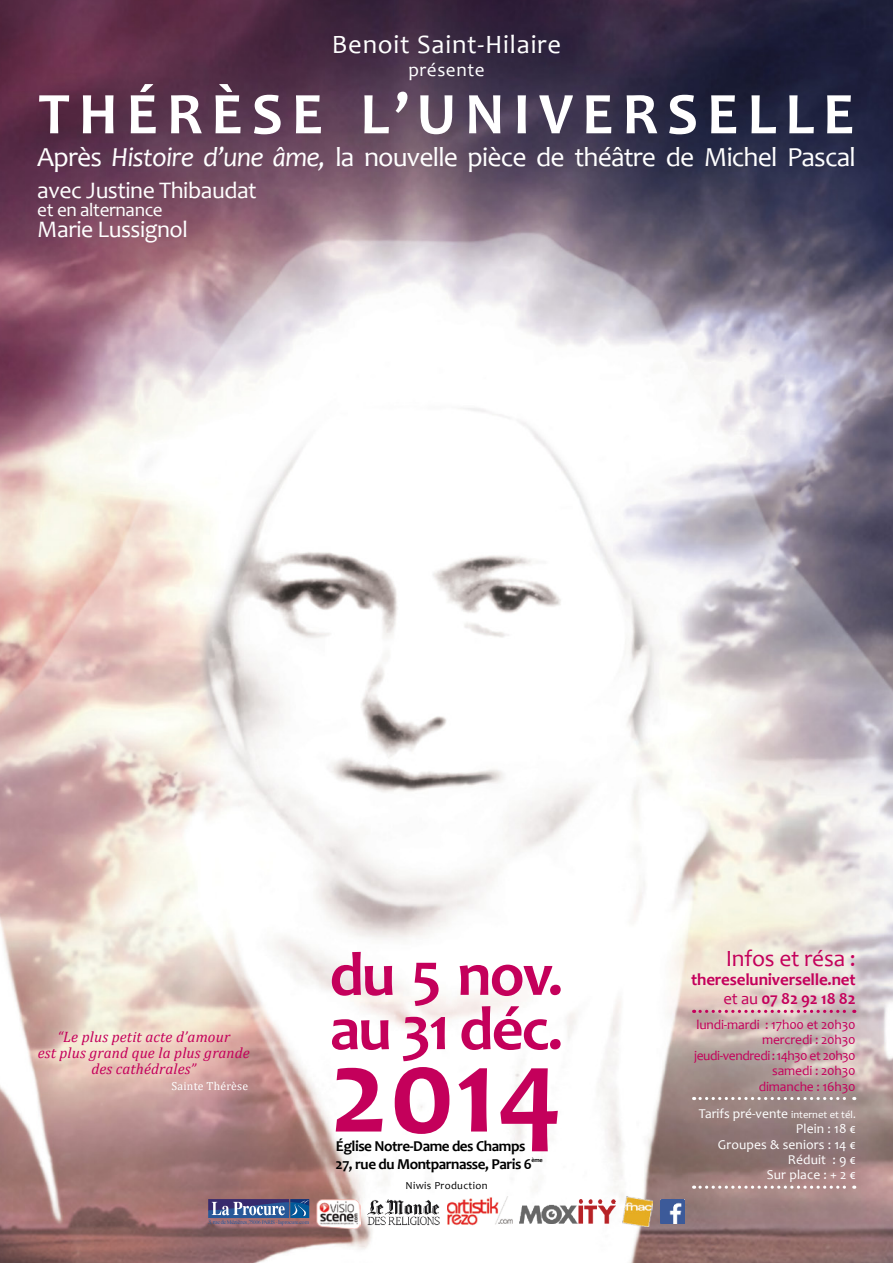
<style>
.page{position:relative;width:893px;height:1263px;background:#fff}
.page>*{position:absolute;margin:0;border:0;box-sizing:border-box;transform-origin:0 0}
.t1{font:700 122.7px "Candara";color:#c4005b}
.t2{font:700 62.25px/54.3px "Candara";letter-spacing:-.03em;color:#c4005b}
.t3{font:700 59.7px "Candara";letter-spacing:.15em;color:#fff}
.t4{font:27.75px "Candara";letter-spacing:-.03em;color:#fff}
.t5{font:26.7px "Candara";letter-spacing:.03em;color:#fff}
.t6{font:23.85px "Candara";letter-spacing:-.02em;color:#fff}
.t7{font:23.4px "Candara";letter-spacing:-.01em;color:#c4005b}
.t8{font:19.2px "Candara";letter-spacing:-.02em;color:#fff}
.t9{font:19.2px "Candara";letter-spacing:.03em;color:#fff}
.t10{font:700 17.1px "Candara";color:#c4005b}
.t11{font:700 16.65px "Candara";letter-spacing:-.01em;color:#c4005b}
.t12{font:italic 15.15px/16px "Cambria";letter-spacing:.01em;color:#c4005b;text-align:center}
.t13{font:700 15.15px/17.7px "Candara";letter-spacing:-.03em;color:#000}
.t14{font:13.5px/15.5px "Candara";letter-spacing:-.01em;color:#c4005b;text-align:right}
.t15{font:13.5px/15.5px "Candara";letter-spacing:.01em;color:#fff;text-align:right}
.t16{font:11.7px "Cambria";letter-spacing:.02em;color:#fff}
.t17{font:10.8px "Candara";letter-spacing:.03em;color:#000}
.t18{font:700 6.3px "Candara";color:#000}
.t19{font:6.15px "Times";letter-spacing:-.04em;color:#275898}
.s1{font-style:italic}
.s2{font-size:5.4px}
.s3{font-size:5.85px}
.s4{font-weight:400}
.s5{font-size:10.65px}
</style>
<div class="page">
<img style="left:0;top:0;width:893px;height:1263px">
<svg style="left:694px;top:1097px;width:161px;height:3px"></svg>
<svg style="left:694px;top:1010px;width:161px;height:3px"></svg>
<svg style="left:694px;top:1185px;width:161px;height:4px"></svg>
<img style="left:660px;top:1199px;width:25px;height:25px">
<img style="left:623px;top:1196px;width:30px;height:30px">
<img style="left:368px;top:1198px;width:71px;height:29px">
<img style="left:317px;top:1199px;width:43px;height:29px">
<img style="left:520px;top:1199px;width:95px;height:25px">
<svg style="left:208px;top:1199px;width:101px;height:19px"></svg>
<img style="left:447px;top:1196px;width:65px;height:30px">
<h3 class="t5" style="left:332px;top:28px;width:231px">Benoit Saint-Hilaire</h3>
<h3 class="t9" style="left:408px;top:58px;width:78px">présente</h3>
<h3 class="t3" style="left:38px;top:76px;width:817px">Thérèse l’universelle</h3>
<h3 class="t4" style="left:37px;top:140px;width:820px">Après <span class="s1">Histoire d’une âme,</span> la nouvelle pièce de théâtre de Michel Pascal</h3>
<h3 class="t6" style="left:37px;top:175px;width:221px">avec Justine Thibaudat</h3>
<h3 class="t8" style="left:37px;top:197px;width:127px">et en alternance</h3>
<h3 class="t6" style="left:37px;top:214px;width:152px">Marie Lussignol</h3>
<p class="t12" style="left:38px;top:1028px;width:214px">“Le plus petit acte d’amour<br>est plus grand que la plus grande des cathédrales”</p>
<p class="t16" style="left:171px;top:1079px;width:78px">Sainte Thérèse</p>
<p class="t19" style="left:208px;top:1216px;width:103px">3, rue de <span class="s2">M</span>ézières,<span class="s2">75006 PARIS</span> <span class="s3">- laprocure.com</span></p>
<h2 class="t2" style="left:330px;top:947px;width:235px">du 5 nov. au 31 déc.</h2>
<h1 class="t1" style="left:330px;top:1015px;width:235px">2014</h1>
<p class="t13" style="left:336px;top:1137px;width:198px">église notre-Dame des Champs<br>27, rue du Montparnasse, Paris 6</p>
<p class="t18" style="left:531px;top:1156px;width:13px">ème</p>
<p class="t17" style="left:405px;top:1178px;width:84px">Niwis Production</p>
<h3 class="t7" style="left:726px;top:944px;width:131px">Infos et résa :</h3>
<p class="t10" style="left:691px;top:968px;width:166px">thereseluniverselle.net</p>
<p class="t11" style="left:723px;top:988px;width:134px"><span class="s4">et au</span> 07 82 92 18 82</p>
<p class="t14" style="left:694px;top:1017px;width:163px">lundi-mardi : 17h00 et 20h30 mercredi : 20h30 jeudi-vendredi :14h30 et 20h30 samedi : 20h30<br>dimanche : 16h30</p>
<p class="t15" style="left:699px;top:1105px;width:158px">Tarifs pré-vente <span class="s5">internet et tél.<br></span>Plein : 18 €<br>Groupes &amp; seniors : 14 €<br>Réduit : 9 €<br>Sur place : + 2 €</p>
</div>
